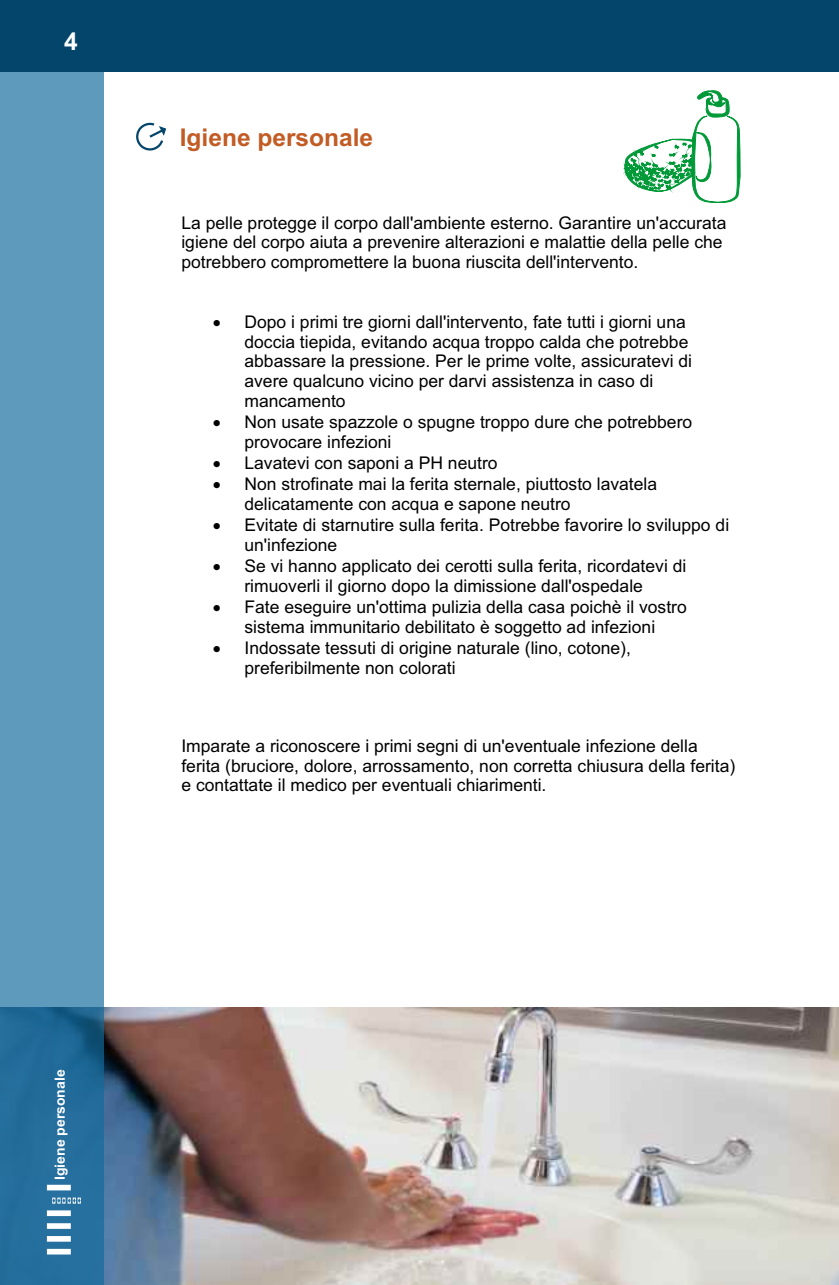
<style>
.page{position:relative;width:839px;height:1285px;background:#fff}
.page>*{position:absolute;margin:0;border:0;box-sizing:border-box;transform-origin:0 0}
.t1{font:700 24.5px "Arial";color:#c25c24}
.t2{font:700 24.5px "Arial";color:#fff}
.t3{font:17.5px/19.6px "Arial";color:#000}
.t4{font:700 14px "Arial";color:#fff}
</style>
<div class="page">
<img style="left:104px;top:1008px;width:734px;height:277px">
<div style="left:0;top:0;width:104px;height:1285px;background:#126b9c;opacity:.68"></div>
<div style="left:0;top:0;width:838px;height:72px;background:#03456b"></div>
<svg style="left:47px;top:1185px;width:34px;height:69px"></svg>
<svg style="left:136px;top:122px;width:30px;height:29px"></svg>
<svg style="left:623px;top:90px;width:117px;height:113px"></svg>
<h1 class="t2" style="left:64px;top:32px;width:15px">4</h1>
<h1 class="t1" style="left:180px;top:128px;width:195px">Igiene personale</h1>
<p class="t3" style="left:181px;top:214px;width:546px">La pelle protegge il corpo dall'ambiente esterno. Garantire un'accurata igiene del corpo aiuta a prevenire alterazioni e malattie della pelle che potrebbero compromettere la buona riuscita dell'intervento.</p>
<p class="t3" style="left:244px;top:314px;width:449px;text-indent:-31px">• Dopo i primi tre giorni dall'intervento, fate tutti i giorni una doccia tiepida, evitando acqua troppo calda che potrebbe abbassare la pressione. Per le prime volte, assicuratevi di avere qualcuno vicino per darvi assistenza in caso di mancamento</p>
<p class="t3" style="left:244px;top:413px;width:449px;text-indent:-31px">• Non usate spazzole o spugne troppo dure che potrebbero provocare infezioni</p>
<p class="t3" style="left:213px;top:454px;width:286px">• Lavatevi con saponi a PH neutro</p>
<p class="t3" style="left:244px;top:476px;width:414px;text-indent:-31px">• Non strofinate mai la ferita sternale, piuttosto lavatela delicatamente con acqua e sapone neutro</p>
<p class="t3" style="left:244px;top:517px;width:486px;text-indent:-31px">• Evitate di starnutire sulla ferita. Potrebbe favorire lo sviluppo di un'infezione</p>
<p class="t3" style="left:244px;top:558px;width:443px;text-indent:-31px">• Se vi hanno applicato dei cerotti sulla ferita, ricordatevi di rimuoverli il giorno dopo la dimissione dall'ospedale</p>
<p class="t3" style="left:213px;top:599px;width:475px;text-align:center">• Fate eseguire un'ottima pulizia della casa poichè il vostro sistema immunitario debilitato è soggetto ad infezioni</p>
<p class="t3" style="left:244px;top:640px;width:388px;text-indent:-31px">• Indossate tessuti di origine naturale (lino, cotone), preferibilmente non colorati</p>
<p class="t3" style="left:181px;top:738px;width:555px">Imparate a riconoscere i primi segni di un'eventuale infezione della ferita (bruciore, dolore, arrossamento, non corretta chiusura della ferita) e contattate il medico per eventuali chiarimenti.</p>
<p class="t4" style="left:54px;top:1180px;width:112px;rotate:-90deg">Igiene personale</p>
</div>
